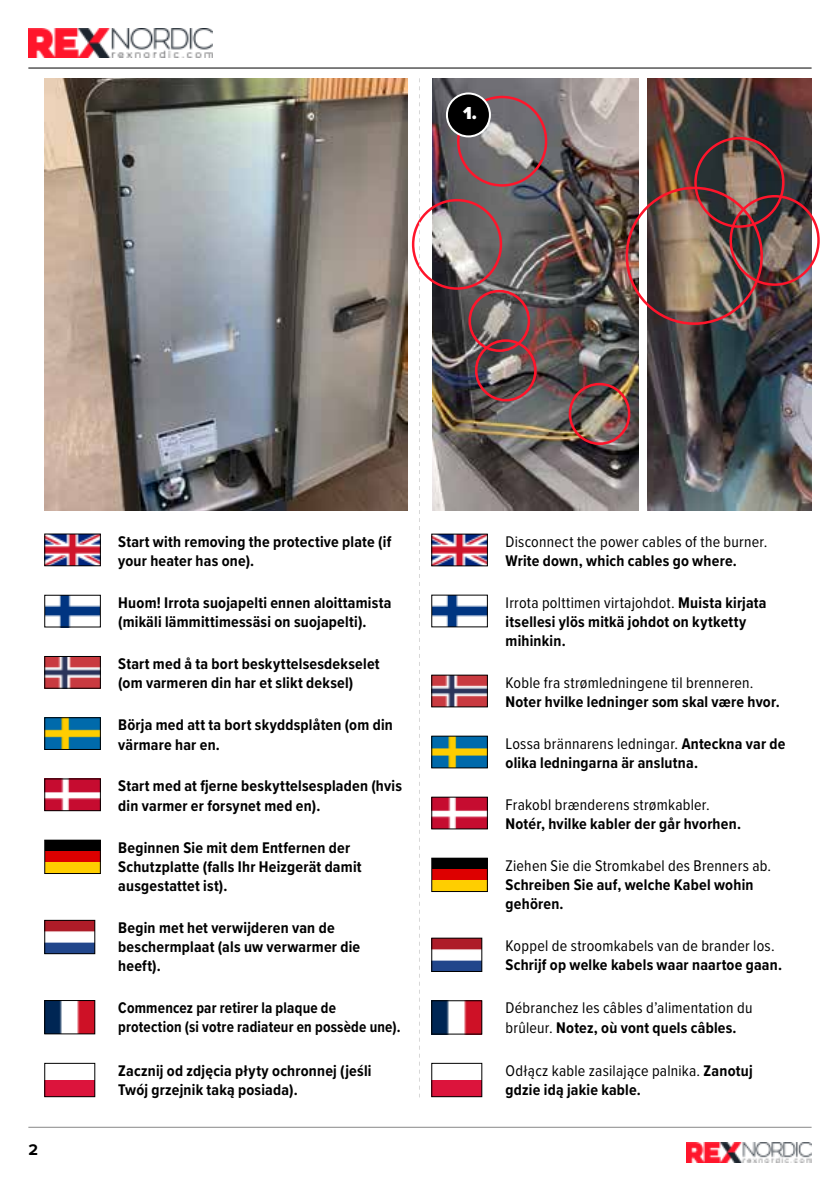
<style>
.page{position:relative;width:840px;height:1191px;background:#fff}
.page>*{position:absolute;margin:0;border:0;box-sizing:border-box;transform-origin:0 0}
.t1{font:900 18px "Proxima Nova";color:#fff}
.t2{font:700 16px/19.2px "Proxima Nova Cond";letter-spacing:.015em;color:#000}
.t3{font:16px/19.2px "Proxima Nova Cond";letter-spacing:.015em;color:#000}
.t4{font:700 16px/19.2px "Proxima Nova Cond";letter-spacing:.015em;color:#000;scale:.95 1}
.t5{font:700 16px "Proxima Nova";color:#000}
.s1{font-weight:400}
.s2{font-weight:700}
</style>
<div class="page">
<hr style="left:28px;top:1126px;width:783px;height:1px;background:#878787">
<img style="left:686px;top:1142px;width:125px;height:20px">
<hr style="left:28px;top:68px;width:783px;height:1px;background:#000">
<img style="left:28px;top:28px;width:184px;height:30px">
<img style="left:432px;top:78px;width:206px;height:433px">
<div style="left:411px;top:199px;width:91px;height:91px;border:2px solid #ff152b;border-radius:50%"></div>
<div style="left:457px;top:96px;width:90px;height:91px;border:2px solid #ff152b;border-radius:50%"></div>
<img style="left:647px;top:78px;width:164px;height:433px">
<div style="left:625px;top:187px;width:137px;height:138px;border:3px solid #ff152b;border-radius:50%"></div>
<div style="left:474px;top:339px;width:62px;height:62px;border:3px solid #ff152b;border-radius:50%"></div>
<div style="left:468px;top:290px;width:62px;height:62px;border:3px solid #ff152b;border-radius:50%"></div>
<div style="left:568px;top:383px;width:62px;height:62px;border:3px solid #ff152b;border-radius:50%"></div>
<div style="left:446px;top:93px;width:43px;height:43px;background:#000;border-radius:50%"></div>
<div style="left:445px;top:92px;width:45px;height:45px;border:2px solid #fff;border-radius:50%"></div>
<img style="left:45px;top:78px;width:362px;height:433px">
<svg style="left:419px;top:78px;width:1px;height:1019px"></svg>
<img style="left:46px;top:536px;width:53px;height:28px">
<div style="left:44px;top:534px;width:57px;height:32px;border:1px solid #000"></div>
<img style="left:46px;top:597px;width:53px;height:28px">
<img style="left:433px;top:597px;width:52px;height:28px">
<img style="left:433px;top:536px;width:52px;height:28px">
<div style="left:431px;top:534px;width:56px;height:32px;border:1px solid #000"></div>
<img style="left:433px;top:677px;width:52px;height:28px">
<img style="left:46px;top:658px;width:53px;height:28px">
<div style="left:44px;top:656px;width:57px;height:32px;border:1px solid #000"></div>
<img style="left:46px;top:719px;width:53px;height:28px">
<div style="left:44px;top:717px;width:57px;height:32px;border:1px solid #000"></div>
<img style="left:46px;top:780px;width:53px;height:29px">
<div style="left:44px;top:778px;width:57px;height:33px;border:1px solid #000"></div>
<img style="left:433px;top:738px;width:52px;height:28px">
<div style="left:431px;top:736px;width:56px;height:32px;border:1px solid #000"></div>
<img style="left:433px;top:799px;width:52px;height:28px">
<div style="left:45px;top:840px;width:55px;height:33px;background:#000"></div>
<div style="left:45px;top:851px;width:55px;height:22px;background:#d00"></div>
<div style="left:45px;top:862px;width:55px;height:11px;background:#ffce00"></div>
<div style="left:44px;top:840px;width:57px;height:33px;border:1px solid #000"></div>
<div style="left:431px;top:858px;width:56px;height:33px;background:#000"></div>
<div style="left:431px;top:869px;width:56px;height:22px;background:#d00"></div>
<div style="left:431px;top:880px;width:56px;height:11px;background:#ffce00"></div>
<div style="left:431px;top:858px;width:56px;height:33px;border:1px solid #000"></div>
<img style="left:46px;top:922px;width:47px;height:30px">
<div style="left:44px;top:920px;width:51px;height:34px;border:1px solid #000"></div>
<img style="left:46px;top:1002px;width:47px;height:30px">
<div style="left:44px;top:1000px;width:51px;height:34px;border:1px solid #000"></div>
<div style="left:45px;top:1080px;width:50px;height:16px;background:#dc143c"></div>
<div style="left:44px;top:1063px;width:51px;height:34px;border:1px solid #000"></div>
<div style="left:431px;top:1080px;width:50px;height:16px;background:#dc143c"></div>
<div style="left:431px;top:1063px;width:51px;height:34px;border:1px solid #000"></div>
<img style="left:433px;top:1002px;width:47px;height:30px">
<div style="left:431px;top:1000px;width:51px;height:34px;border:1px solid #000"></div>
<img style="left:433px;top:940px;width:47px;height:29px">
<div style="left:694px;top:137px;width:90px;height:91px;border:2px solid #ff152b;border-radius:50%"></div>
<div style="left:729px;top:195px;width:90px;height:91px;border:2px solid #ff152b;border-radius:50%"></div>
<p class="t1" style="left:463px;top:100px;width:15px">1.</p>
<p class="t5" style="left:29px;top:1137px;width:11px">2</p>
<p class="t2" style="left:118px;top:531px;width:274px">Start with removing the protective plate (if your heater has one).</p>
<p class="t2" style="left:118px;top:592px;width:274px">Huom! Irrota suojapelti ennen aloittamista (mikäli lämmittimessäsi on suojapelti).</p>
<p class="t2" style="left:505px;top:592px;width:262px"><span class="s1">Irrota polttimen virtajohdot.</span> Muista kirjata itsellesi ylös mitkä johdot on kytketty mihinkin.</p>
<p class="t3" style="left:505px;top:531px;width:263px">Disconnect the power cables of the burner.</p>
<p class="t2" style="left:505px;top:550px;width:233px">Write down, which cables go where.</p>
<p class="t2" style="left:118px;top:654px;width:263px">Start med å ta bort beskyttelsesdekselet (om varmeren din har et slikt deksel)</p>
<p class="t2" style="left:118px;top:715px;width:276px">Börja med att ta bort skyddsplåten (om din värmare har en.</p>
<p class="t2" style="left:118px;top:776px;width:285px">Start med at fjerne beskyttelsespladen (hvis din varmer er forsynet med en).</p>
<p class="t2" style="left:118px;top:837px;width:245px">Beginnen Sie mit dem Entfernen der<br>Schutzplatte (falls Ihr Heizgerät damit ausgestattet ist).</p>
<p class="t3" style="left:505px;top:672px;width:249px">Koble fra strømledningene til brenneren.</p>
<p class="t2" style="left:505px;top:691px;width:275px">Noter hvilke ledninger som skal være hvor.</p>
<p class="t2" style="left:505px;top:733px;width:281px"><span class="s1">Lossa brännarens ledningar.</span> Anteckna var de olika ledningarna är anslutna.</p>
<p class="t3" style="left:505px;top:794px;width:206px">Frakobl brænderens strømkabler.</p>
<p class="t2" style="left:505px;top:813px;width:237px">Notér, hvilke kabler der går hvorhen.</p>
<p class="t3" style="left:505px;top:855px;width:267px">Ziehen Sie die Stromkabel des Brenners ab.</p>
<p class="t2" style="left:505px;top:874px;width:249px">Schreiben Sie auf, welche Kabel wohin gehören.</p>
<p class="t2" style="left:118px;top:917px;width:243px">Begin met het verwijderen van de beschermplaat (als uw verwarmer die heeft).</p>
<p class="t4" style="left:118px;top:997px;width:298px">Commencez par retirer la plaque de protection (si votre radiateur en possède une).</p>
<p class="t2" style="left:118px;top:1060px;width:255px">Zacznij od zdjęcia płyty ochronnej (jeśli<br>Twój grzejnik taką posiada).</p>
<p class="t3" style="left:505px;top:1060px;width:248px">Odłącz kable zasilające palnika. <span class="s2">Zanotuj gdzie idą jakie kable.</span></p>
<p class="t3" style="left:505px;top:935px;width:270px">Koppel de stroomkabels van de brander los.</p>
<p class="t2" style="left:505px;top:954px;width:278px">Schrijf op welke kabels waar naartoe gaan.</p>
<p class="t3" style="left:505px;top:997px;width:248px">Débranchez les câbles d’alimentation du brûleur. <span class="s2">Notez, où vont quels câbles.</span></p>
</div>
